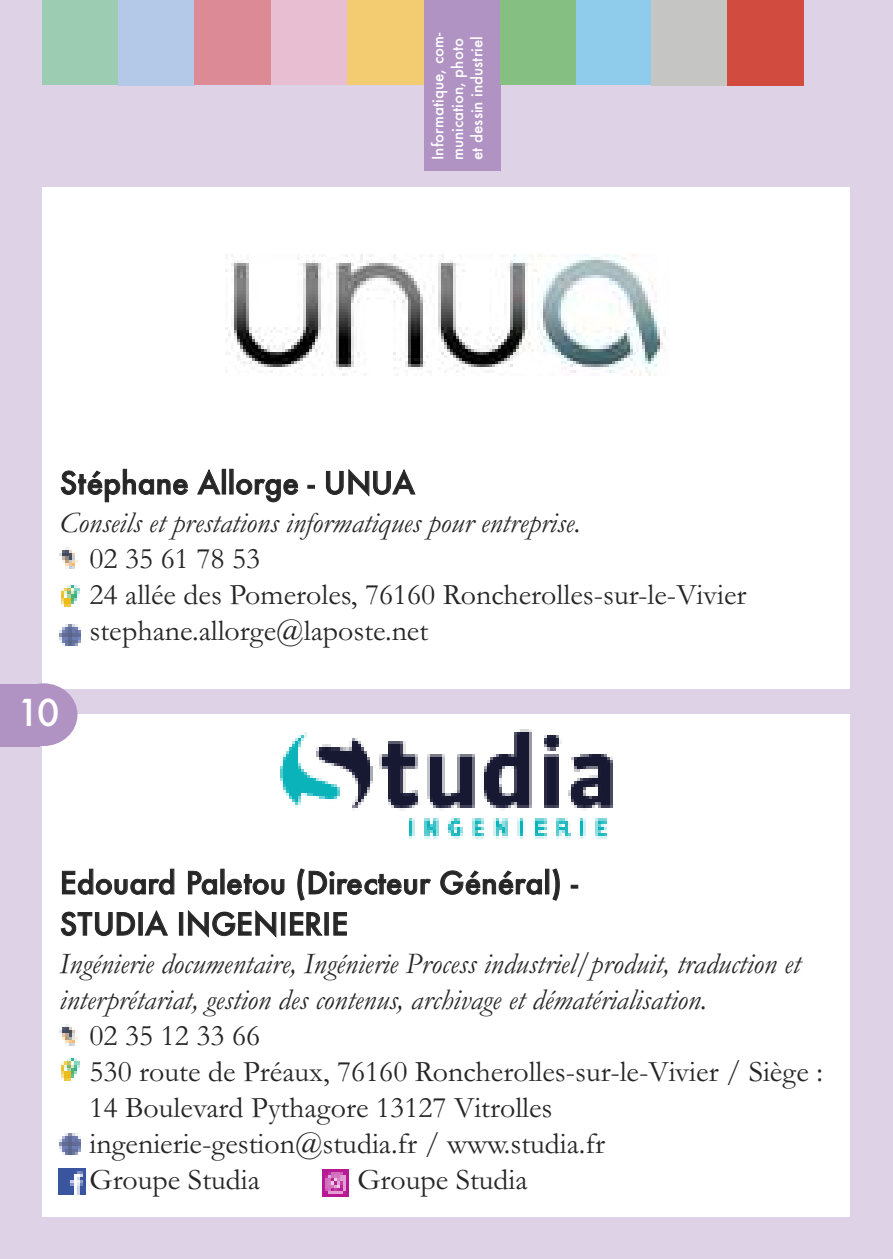
<style>
.page{position:relative;width:893px;height:1259px;background:#ded2e6}
.page>*{position:absolute;margin:0;border:0;box-sizing:border-box;transform-origin:0 0}
.t1{font:500 36px "Futura";color:#fff}
.t2{font:30px/36px "Garamond";color:#272627}
.t3{font:italic 30px/36px "Garamond";color:#272627}
.t4{font:500 30px/41.4px "Futura";color:#272627}
.t5{font:500 15px/19.5px "Futura";color:#fff}
</style>
<div class="page">
<div style="left:43px;top:0;width:76px;height:85px;background:#9ccdb2"></div>
<div style="left:118px;top:0;width:77px;height:85px;background:#b4c8e7"></div>
<div style="left:271px;top:0;width:77px;height:85px;background:#e8bed3"></div>
<div style="left:348px;top:0;width:76px;height:85px;background:#f3cc71"></div>
<div style="left:424px;top:0;width:77px;height:170px;background:#b093c3"></div>
<div style="left:500px;top:0;width:77px;height:85px;background:#85c082"></div>
<div style="left:576px;top:0;width:77px;height:85px;background:#8fcbea"></div>
<div style="left:651px;top:0;width:77px;height:85px;background:#c5c5c4"></div>
<div style="left:727px;top:0;width:77px;height:85px;background:#d14b3f"></div>
<div style="left:194px;top:0;width:77px;height:85px;background:#dd8a97"></div>
<div style="left:43px;top:187px;width:807px;height:243px;background:#fff"></div>
<img style="left:226px;top:255px;width:440px;height:121px">
<div style="left:43px;top:425px;width:807px;height:264px;background:#fff"></div>
<img style="left:59px;top:548px;width:18px;height:21px">
<img style="left:61px;top:585px;width:19px;height:22px">
<img style="left:59px;top:624px;width:21px;height:21px">
<div style="left:43px;top:714px;width:807px;height:136px;background:#fff"></div>
<img style="left:280px;top:729px;width:333px;height:110px">
<div style="left:43px;top:850px;width:807px;height:366px;background:#fff"></div>
<img style="left:59px;top:1024px;width:18px;height:21px">
<img style="left:61px;top:1058px;width:19px;height:22px">
<img style="left:59px;top:1133px;width:21px;height:21px">
<img style="left:59px;top:1168px;width:26px;height:26px">
<img style="left:322px;top:1169px;width:27px;height:27px">
<div style="left:0;top:684px;width:40px;height:62px;background:#b093c3"></div>
<div style="left:9px;top:683px;width:68px;height:63px;background:#b093c3;border-radius:50%"></div>
<p class="t5" style="left:429px;top:160px;width:129px;rotate:-90deg">Informatique, com&shy;munication, photo et dessin industriel</p>
<p class="t4" style="left:60px;top:463px;width:357px">Stéphane Allorge - UNUA</p>
<p class="t3" style="left:60px;top:503px;width:523px">Conseils et prestations informatiques pour entreprise.</p>
<p class="t2" style="left:90px;top:539px;width:658px">02 35 61 78 53<br>24 allée des Pomeroles, 76160 Roncherolles-sur-le-Vivier stephane.allorge@laposte.net</p>
<p class="t1" style="left:17px;top:692px;width:44px">10</p>
<p class="t4" style="left:60px;top:863px;width:520px">Edouard Paletou (Directeur Général) -<br>STUDIA INGENIERIE</p>
<p class="t3" style="left:60px;top:945px;width:742px">Ingénierie documentaire, Ingénierie Process industriel/produit, traduction et interprétariat, gestion des contenus, archivage et dématérialisation.</p>
<p class="t2" style="left:90px;top:1017px;width:735px">02 35 12 33 66<br>530 route de Préaux, 76160 Roncherolles-sur-le-Vivier / Siège :<br>14 Boulevard Pythagore 13127 Vitrolles ingenierie-gestion@studia.fr / www.studia.fr<br>Groupe Studia</p>
<p class="t2" style="left:357px;top:1161px;width:172px">Groupe Studia</p>
</div>
